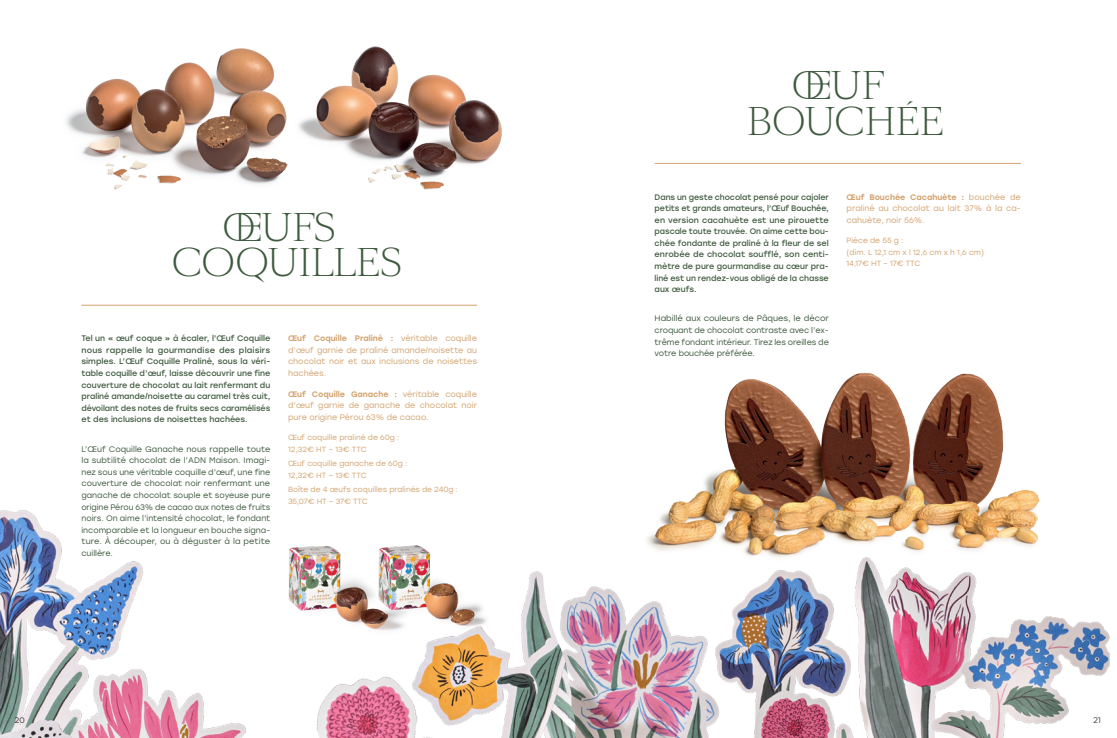
<style>
.page{position:relative;width:1117px;height:738px;background:#fff}
.page>*{position:absolute;margin:0;border:0;box-sizing:border-box;transform-origin:0 0}
.t1{font:300 35.6px/35.6px "Sang Bleu BP";color:#3e5a3e;text-align:center}
.t2{font:8px/11.6px "Stolzl";letter-spacing:-.005em;color:#3e5a3e;text-align:justify}
.t3{font:8px/11.6px "Stolzl";letter-spacing:-.01em;color:#3e5a3e;text-align:justify}
.t4{font:8px/11.6px "Stolzl";color:#d3a36f;text-align:justify}
.t5{font:8px "Montserrat";color:#231f20}
.t6{font:7.5px/11.6px "Stolzl";color:#d3a36f}
.s1{font-weight:500}
</style>
<div class="page">
<hr style="left:81px;top:304px;width:396px;height:1px;background:#d3a36f">
<hr style="left:655px;top:163px;width:366px;height:1px;background:#d3a36f">
<img style="left:66px;top:48px;width:222px;height:142px">
<img style="left:298px;top:46px;width:204px;height:144px">
<img style="left:0;top:510px;width:246px;height:227px">
<img style="left:576px;top:586px;width:235px;height:151px">
<img style="left:811px;top:616px;width:299px;height:121px">
<img style="left:434px;top:571px;width:142px;height:166px">
<img style="left:288px;top:545px;width:203px;height:141px">
<img style="left:303px;top:651px;width:131px;height:86px">
<img style="left:644px;top:372px;width:397px;height:246px">
<p class="t1" style="left:172px;top:209px;width:231px">ŒUFS<br>COQUILLES</p>
<p class="t2" style="left:81px;top:332px;width:190px">Tel un « œuf coque » à écaler, l’Œuf Coquille nous rappelle la gourmandise des plaisirs simples. L’Œuf Coquille Praliné, sous la véri&shy;table coquille d’œuf, laisse découvrir une fine couverture de chocolat au lait renfermant du praliné amande/noisette au caramel très cuit, dévoilant des notes de fruits secs caramélisés et des inclusions de noisettes hachées.</p>
<p class="t3" style="left:81px;top:442px;width:190px">L’Œuf Coquille Ganache nous rappelle toute la subtilité chocolat de l’ADN Maison. Imagi&shy;nez sous une véritable coquille d’œuf, une fine couverture de chocolat noir renfermant une ganache de chocolat souple et soyeuse pure origine Pérou 63% de cacao aux notes de fruits noirs. On aime l’intensité chocolat, le fondant incomparable et la longueur en bouche signa&shy;ture. À découper, ou à déguster à la petite cuillère.</p>
<p class="t4" style="left:288px;top:332px;width:190px"><span class="s1">Œuf Coquille Praliné :</span> véritable coquille d’œuf garnie de praliné amande/noisette au chocolat noir et aux inclusions de noisettes hachées.</p>
<p class="t4" style="left:288px;top:387px;width:190px"><span class="s1">Œuf Coquille Ganache :</span> véritable coquille d’œuf garnie de ganache de chocolat noir pure origine Pérou 63% de cacao.</p>
<p class="t6" style="left:288px;top:431px;width:113px">Œuf coquille praliné de 60g :<br>12,32€ HT – 13€ TTC</p>
<p class="t6" style="left:288px;top:457px;width:121px">Œuf coquille ganache de 60g :<br>12,32€ HT – 13€ TTC</p>
<p class="t6" style="left:288px;top:483px;width:171px">Boîte de 4 œufs coquilles pralinés de 240g :<br>35,07€ HT – 37€ TTC</p>
<p class="t1" style="left:747px;top:67px;width:198px">ŒUF<br>BOUCHÉE</p>
<p class="t2" style="left:655px;top:190px;width:176px">Dans un geste chocolat pensé pour cajoler petits et grands amateurs, l’Œuf Bouchée, en version cacahuète est une pirouette pascale toute trouvée. On aime cette bou&shy;chée fondante de praliné à la fleur de sel enrobée de chocolat soufflé, son centi&shy;mètre de pure gourmandise au cœur pra&shy;liné est un rendez-vous obligé de la chasse aux œufs.</p>
<p class="t3" style="left:655px;top:312px;width:176px">Habillé aux couleurs de Pâques, le décor croquant de chocolat contraste avec l’ex&shy;trême fondant intérieur. Tirez les oreilles de votre bouchée préférée.</p>
<p class="t4" style="left:847px;top:190px;width:176px"><span class="s1">Œuf Bouchée Cacahuète :</span> bouchée de praliné au chocolat au lait 37% à la ca&shy;cahuète, noir 56%.</p>
<p class="t6" style="left:847px;top:234px;width:58px">Pièce de 55 g :</p>
<p class="t6" style="left:847px;top:246px;width:139px">(dim. L 12,1 cm x l 12,6 cm x h 1,6 cm)<br>14,17€ HT – 17€ TTC</p>
<p class="t5" style="left:15px;top:714px;width:11px">20</p>
<p class="t5" style="left:1093px;top:714px;width:9px">21</p>
</div>
